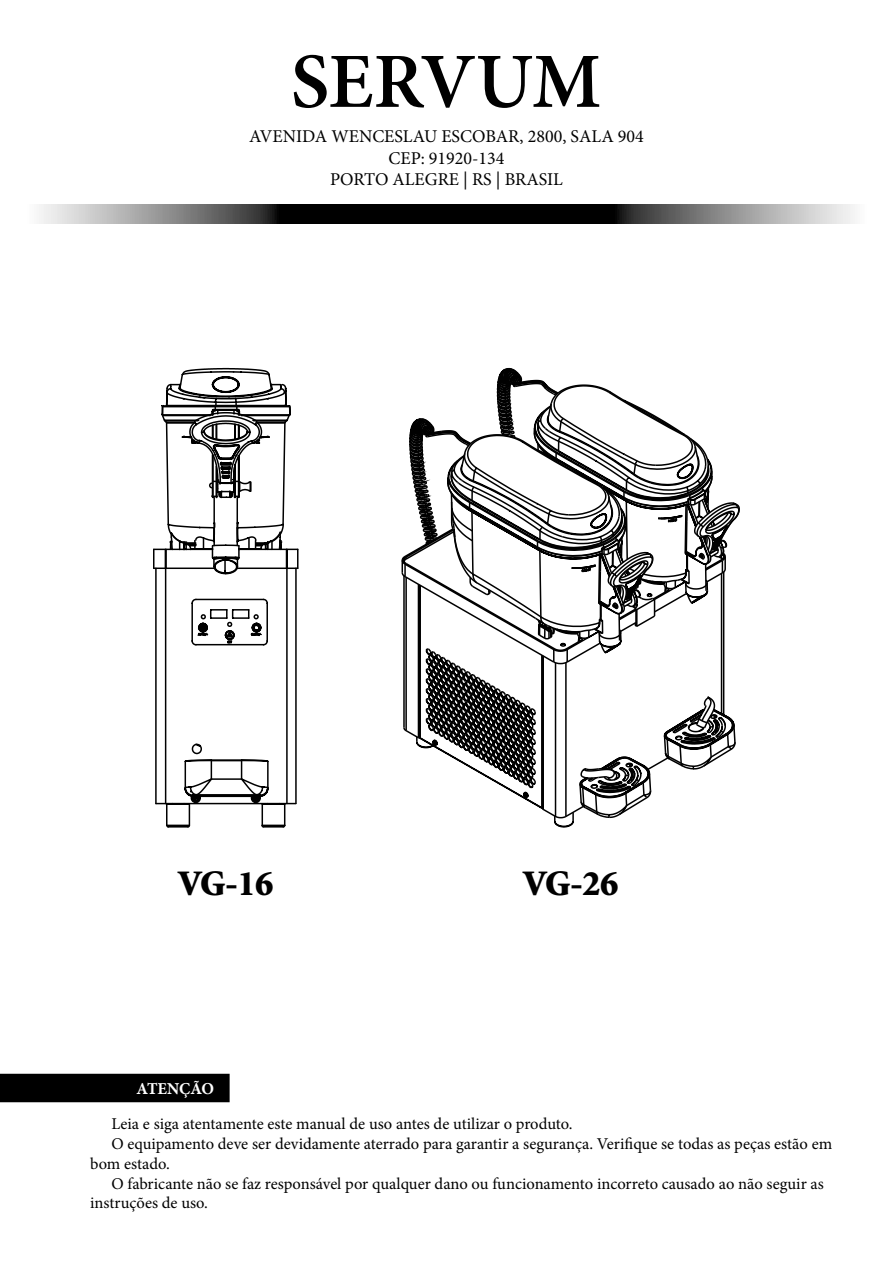
<style>
.page{position:relative;width:893px;height:1263px;background:#fff}
.page>*{position:absolute;margin:0;border:0;box-sizing:border-box;transform-origin:0 0}
.t1{font:900 36px "Minion Std";letter-spacing:-.03em;color:#000}
.t2{font:18px/21.6px "Minion Pro";color:#000;text-align:center}
.t3{font:16.5px/19.8px "Minion Pro";color:#000}
.t4{font:700 16.5px "Minion Pro";letter-spacing:-.005em;color:#fff}
.t5{font:2.55px "Microsoft Ya Hei";color:#000;scale:.93 1}
</style>
<div class="page">
<svg style="left:294px;top:55px;width:305px;height:53px"></svg>
<svg style="left:39px;top:205px;width:816px;height:18px;background:#555"></svg>
<div style="left:0;top:1074px;width:230px;height:28px;background:#000"></div>
<svg style="left:153px;top:548px;width:8px;height:232px"></svg>
<svg style="left:161px;top:367px;width:138px;height:461px"></svg>
<svg style="left:409px;top:367px;width:331px;height:386px"></svg>
<svg style="left:414px;top:390px;width:299px;height:43px"></svg>
<svg style="left:446px;top:384px;width:264px;height:48px"></svg>
<svg style="left:401px;top:433px;width:326px;height:331px"></svg>
<svg style="left:446px;top:432px;width:279px;height:208px"></svg>
<svg style="left:446px;top:482px;width:263px;height:337px"></svg>
<p class="t2" style="left:249px;top:126px;width:396px">AVENIDA WENCESLAU ESCOBAR, 2800, SALA 904<br>CEP: 91920-134</p>
<p class="t2" style="left:330px;top:169px;width:234px">PORTO ALEGRE | RS | BRASIL</p>
<p class="t5" style="left:198px;top:633px;width:12px">AUTO/+</p>
<p class="t5" style="left:251px;top:633px;width:13px">CLEAN/-</p>
<p class="t5" style="left:228px;top:640px;width:6px">SET</p>
<p class="t1" style="left:178px;top:865px;width:97px">VG-16</p>
<p class="t1" style="left:523px;top:865px;width:97px">VG-26</p>
<p class="t4" style="left:137px;top:1077px;width:79px">ATENÇÃO</p>
<p class="t3" style="left:111px;top:1114px;width:463px">Leia e siga atentamente este manual de uso antes de utilizar o produto.</p>
<p class="t3" style="left:90px;top:1134px;width:744px;text-indent:21px">O equipamento deve ser devidamente aterrado para garantir a segurança. Verifique se todas as peças estão em bom estado.</p>
<p class="t3" style="left:90px;top:1173px;width:735px;text-indent:21px">O fabricante não se faz responsável por qualquer dano ou funcionamento incorreto causado ao não seguir as instruções de uso.</p>
</div>
